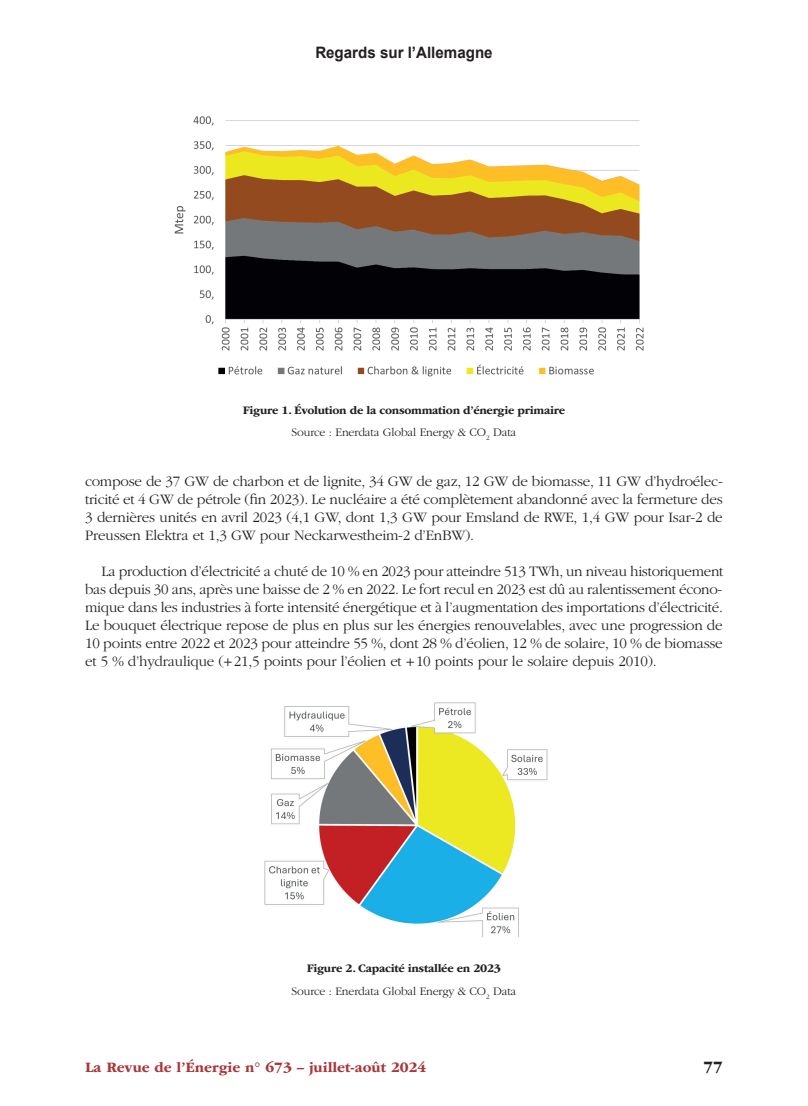
<style>
.page{position:relative;width:808px;height:1106px;background:#fff}
.page>*{position:absolute;margin:0;border:0;box-sizing:border-box;transform-origin:0 0}
.t1{font:700 16.5px "ITC Garamond Std";color:#231f20}
.t2{font:700 15.75px "Arial";color:#231f20;scale:.96 1}
.t3{font:300 15px/18px "ITC Garamond Std";letter-spacing:-.015em;color:#231f20;text-align:justify}
.t4{font:700 15px "ITC Garamond Std";color:#a93639}
.t5{font:700 12px/22.2px "ITC Garamond Std";letter-spacing:-.025em;color:#231f20;text-align:center}
.t6{font:300 12px/22.2px "ITC Garamond Std";letter-spacing:-.015em;color:#231f20;text-align:center}
.s1{font-weight:300}
.s2{font-weight:700}
</style>
<div class="page">
<img style="left:174px;top:116px;width:470px;height:261px">
<img style="left:264px;top:702px;width:284px;height:234px">
<p class="t2" style="left:315px;top:41px;width:186px">Regards sur l’Allemagne</p>
<p class="t5" style="left:243px;top:399px;width:323px">Figure 1. Évolution de la consommation d’énergie primaire<br><span class="s1">Source : Enerdata Global Energy &amp; CO</span><sub>2</sub> <span class="s1">Data</span></p>
<p class="t3" style="left:85px;top:472px;width:639px">compose de 37 GW de charbon et de lignite, 34 GW de gaz, 12 GW de biomasse, 11 GW d’hydroélec&shy;tricité et 4 GW de pétrole (fin 2023). Le nucléaire a été complètement abandonné avec la fermeture des 3 dernières unités en avril 2023 (4,1 GW, dont 1,3 GW pour Emsland de RWE, 1,4 GW pour Isar-2 de Preussen Elektra et 1,3 GW pour Neckarwestheim-2 d’EnBW).</p>
<p class="t3" style="left:85px;top:562px;width:640px;text-indent:16px">La production d’électricité a chuté de 10 % en 2023 pour atteindre 513 TWh, un niveau historiquement bas depuis 30 ans, après une baisse de 2 % en 2022. Le fort recul en 2023 est dû au ralentissement écono&shy;mique dans les industries à forte intensité énergétique et à l’augmentation des importations d’électricité.<br>Le bouquet électrique repose de plus en plus sur les énergies renouvelables, avec une progression de 10 points entre 2022 et 2023 pour atteindre 55 %, dont 28 % d’éolien, 12 % de solaire, 10 % de biomasse et 5 % d’hydraulique (+21,5 points pour l’éolien et +10 points pour le solaire depuis 2010).</p>
<p class="t6" style="left:292px;top:957px;width:226px"><span class="s2">Figure 2. Capacité installée en 2023<br></span>Source : Enerdata Global Energy &amp; CO<sub>2</sub> Data</p>
<p class="t4" style="left:85px;top:1058px;width:343px">La Revue de l’Énergie n° 673 – juillet-août 2024</p>
<p class="t1" style="left:703px;top:1057px;width:21px">77</p>
</div>
